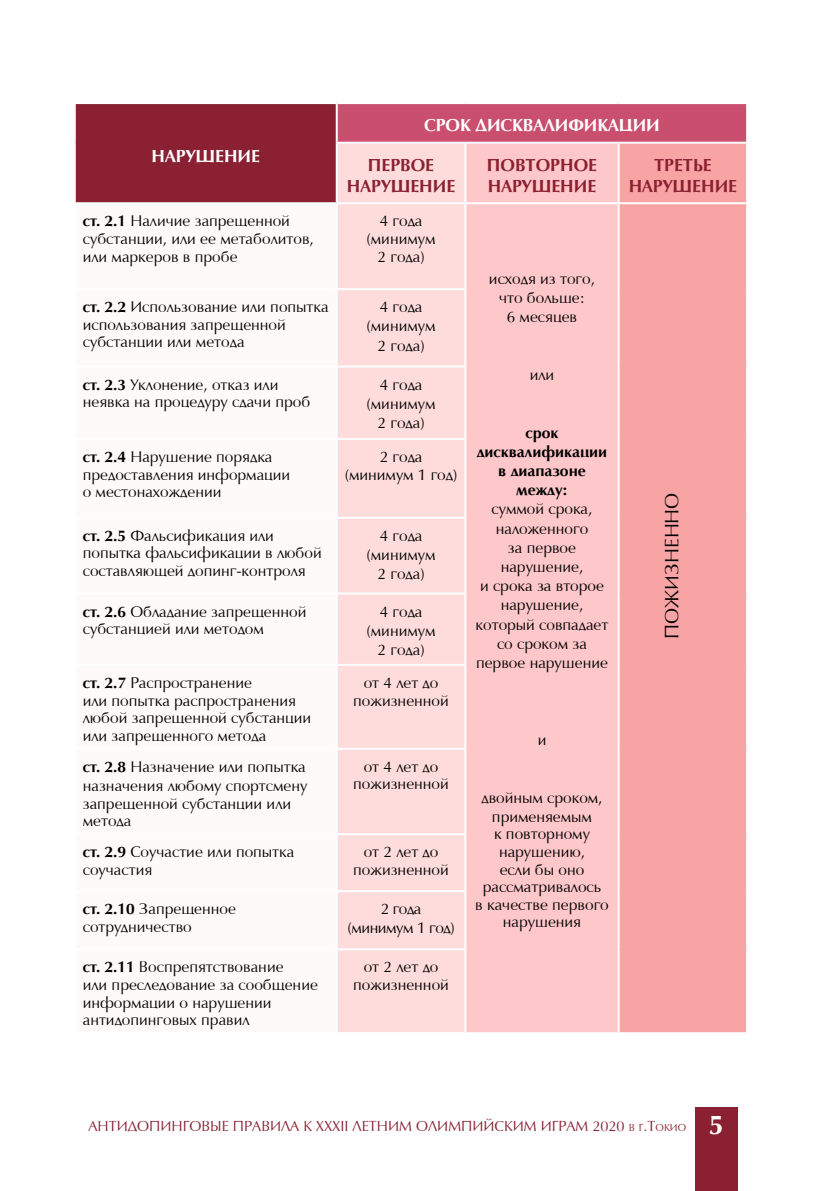
<style>
.page{position:relative;width:840px;height:1191px;background:#fff}
.page>*{position:absolute;margin:0;border:0;box-sizing:border-box;transform-origin:0 0}
.t1{font:20px "Vera Humana 95";color:#000}
.t2{font:700 18px/21.6px "Vera Humana 95";color:#8a2031;text-align:center}
.t3{font:700 18px "Vera Humana 95";color:#fff}
.t4{font:16px/17.6px "Vera Humana 95";color:#000;text-align:center}
.t5{font:700 16px/19.2px "Vera Humana 95";color:#000;text-align:center}
.t6{font:16px/19.2px "Vera Humana 95";letter-spacing:-.025em;color:#000;text-align:center}
.t7{font:15px "Vera Humana 95";color:#8a2031}
.s1{font-weight:700}
.s2{font-size:10.4px}
</style>
<div class="page">
<div style="left:695px;top:1107px;width:42px;height:84px;background:#8a2031"></div>
<div style="left:75px;top:103px;width:261px;height:100px;background:#8a2031"></div>
<div style="left:336px;top:103px;width:410px;height:40px;background:#ca4f6e"></div>
<div style="left:337px;top:144px;width:127px;height:888px;background:#fedcdb"></div>
<div style="left:466px;top:144px;width:151px;height:888px;background:#fec7ca"></div>
<svg style="left:619px;top:144px;width:126px;height:888px;background:#f9a8a8"></svg>
<hr style="left:74px;top:102px;width:262px;height:2px;background:#fff">
<hr style="left:74px;top:104px;width:2px;height:39px;background:#fff">
<hr style="left:336px;top:102px;width:129px;height:2px;background:#fff">
<hr style="left:335px;top:104px;width:2px;height:38px;background:#fff">
<hr style="left:465px;top:102px;width:153px;height:2px;background:#fff">
<hr style="left:618px;top:102px;width:129px;height:2px;background:#fff">
<hr style="left:745px;top:104px;width:2px;height:38px;background:#fff">
<hr style="left:74px;top:143px;width:2px;height:59px;background:#fff">
<hr style="left:335px;top:142px;width:130px;height:2px;background:#fff">
<hr style="left:335px;top:144px;width:2px;height:58px;background:#fff">
<hr style="left:465px;top:142px;width:153px;height:2px;background:#fff">
<hr style="left:618px;top:142px;width:129px;height:2px;background:#fff">
<hr style="left:74px;top:202px;width:262px;height:2px;background:#fff">
<hr style="left:336px;top:202px;width:129px;height:2px;background:#fff">
<hr style="left:465px;top:202px;width:153px;height:2px;background:#fff">
<hr style="left:618px;top:202px;width:129px;height:2px;background:#fff">
<hr style="left:336px;top:288px;width:130px;height:2px;background:#fff">
<hr style="left:336px;top:365px;width:130px;height:2px;background:#fff">
<hr style="left:336px;top:438px;width:130px;height:2px;background:#fff">
<hr style="left:336px;top:517px;width:130px;height:2px;background:#fff">
<hr style="left:336px;top:592px;width:130px;height:2px;background:#fff">
<hr style="left:336px;top:664px;width:130px;height:2px;background:#fff">
<hr style="left:336px;top:748px;width:130px;height:2px;background:#fff">
<hr style="left:336px;top:833px;width:130px;height:2px;background:#fff">
<hr style="left:336px;top:890px;width:130px;height:2px;background:#fff">
<hr style="left:336px;top:948px;width:130px;height:2px;background:#fff">
<p class="t3" style="left:151px;top:145px;width:110px">НАРУШЕНИЕ</p>
<p class="t3" style="left:424px;top:114px;width:237px">СРОК ДИСКВАЛИФИКАЦИИ</p>
<p class="t2" style="left:347px;top:154px;width:110px">ПЕРВОЕ<br>НАРУШЕНИЕ</p>
<p class="t2" style="left:486px;top:154px;width:111px;text-align:left">ПОВТОРНОЕ<br>НАРУШЕНИЕ</p>
<p class="t2" style="left:628px;top:154px;width:110px">ТРЕТЬЕ<br>НАРУШЕНИЕ</p>
<p class="t4" style="left:83px;top:212px;width:232px;text-align:left"><span class="s1">ст. 2.1</span> Наличие запрещенной субстанции, или ее метаболитов, или маркеров в пробе</p>
<p class="t4" style="left:366px;top:212px;width:70px">4 года (минимум<br>2 года)</p>
<p class="t4" style="left:83px;top:298px;width:247px;text-align:left"><span class="s1">ст. 2.2</span> Использование или попытка использования запрещенной субстанции или метода</p>
<p class="t4" style="left:366px;top:297px;width:70px;line-height:19.2px">4 года (минимум<br>2 года)</p>
<p class="t4" style="left:83px;top:375px;width:229px;text-align:left"><span class="s1">ст. 2.3</span> Уклонение, отказ или неявка на процедуру сдачи проб</p>
<p class="t4" style="left:366px;top:375px;width:70px;line-height:19.2px">4 года (минимум<br>2 года)</p>
<p class="t4" style="left:83px;top:448px;width:209px;text-align:left"><span class="s1">ст. 2.4</span> Нарушение порядка предоставления информации о местонахождении</p>
<p class="t4" style="left:344px;top:448px;width:114px">2 года (минимум 1 год)</p>
<p class="t4" style="left:83px;top:526px;width:240px;text-align:left"><span class="s1">ст. 2.5</span> Фальсификация или попытка фальсификации в любой составляющей допинг-контроля</p>
<p class="t4" style="left:366px;top:526px;width:70px;line-height:19.2px">4 года (минимум<br>2 года)</p>
<p class="t4" style="left:83px;top:602px;width:225px;text-align:left"><span class="s1">ст. 2.6</span> Обладание запрещенной субстанцией или методом</p>
<p class="t4" style="left:366px;top:601px;width:70px;line-height:19.2px">4 года (минимум<br>2 года)</p>
<p class="t4" style="left:83px;top:674px;width:230px;text-align:left"><span class="s1">ст. 2.7</span> Распространение<br>или попытка распространения любой запрещенной субстанции или запрещенного метода</p>
<p class="t4" style="left:353px;top:674px;width:97px">от 4 лет до пожизненной</p>
<p class="t4" style="left:83px;top:757px;width:226px;line-height:19.2px;text-align:left"><span class="s1">ст. 2.8</span> Назначение или попытка назначения любому спортсмену</p>
<p class="t4" style="left:83px;top:794px;width:210px;text-align:left">запрещенной субстанции или метода</p>
<p class="t4" style="left:353px;top:757px;width:97px">от 4 лет до пожизненной</p>
<p class="t4" style="left:83px;top:843px;width:213px;text-align:left"><span class="s1">ст. 2.9</span> Соучастие или попытка соучастия</p>
<p class="t4" style="left:353px;top:843px;width:97px">от 2 лет до пожизненной</p>
<p class="t4" style="left:83px;top:900px;width:155px;text-align:left"><span class="s1">ст. 2.10</span> Запрещенное сотрудничество</p>
<p class="t6" style="left:347px;top:899px;width:109px">2 года (минимум 1 год)</p>
<p class="t4" style="left:83px;top:958px;width:236px;text-align:left"><span class="s1">ст. 2.11</span> Воспрепятствование<br>или преследование за сообщение информации о нарушении антидопинговых правил</p>
<p class="t4" style="left:353px;top:958px;width:97px">от 2 лет до пожизненной</p>
<p class="t4" style="left:488px;top:269px;width:107px;line-height:19.2px">исходя из того, что больше:<br>6 месяцев</p>
<p class="t4" style="left:529px;top:366px;width:26px">или</p>
<p class="t5" style="left:476px;top:422px;width:132px">срок дисквалификации в диапазоне между:</p>
<p class="t4" style="left:475px;top:499px;width:134px;line-height:19.2px">суммой срока, наложенного<br>за первое нарушение,<br>и срока за второе нарушение, который совпадает со сроком за первое нарушение</p>
<p class="t4" style="left:537px;top:730px;width:10px">и</p>
<p class="t4" style="left:481px;top:787px;width:123px;line-height:19.2px">двойным сроком, применяемым</p>
<p class="t4" style="left:475px;top:825px;width:135px">к повторному нарушению,<br>если бы оно рассматривалось<br>в качестве первого нарушения</p>
<p class="t1" style="left:659px;top:638px;width:147px;rotate:-90deg">ПОЖИЗНЕННО</p>
<p class="t7" style="left:88px;top:1117px;width:575px">АНТИДОПИНГОВЫЕ ПРАВИЛА К XXXII ЛЕТНИМ ОЛИМПИЙСКИМ ИГРАМ 2020 <span class="s2">в г</span>.Т<span class="s2">окио</span></p>
</div>
